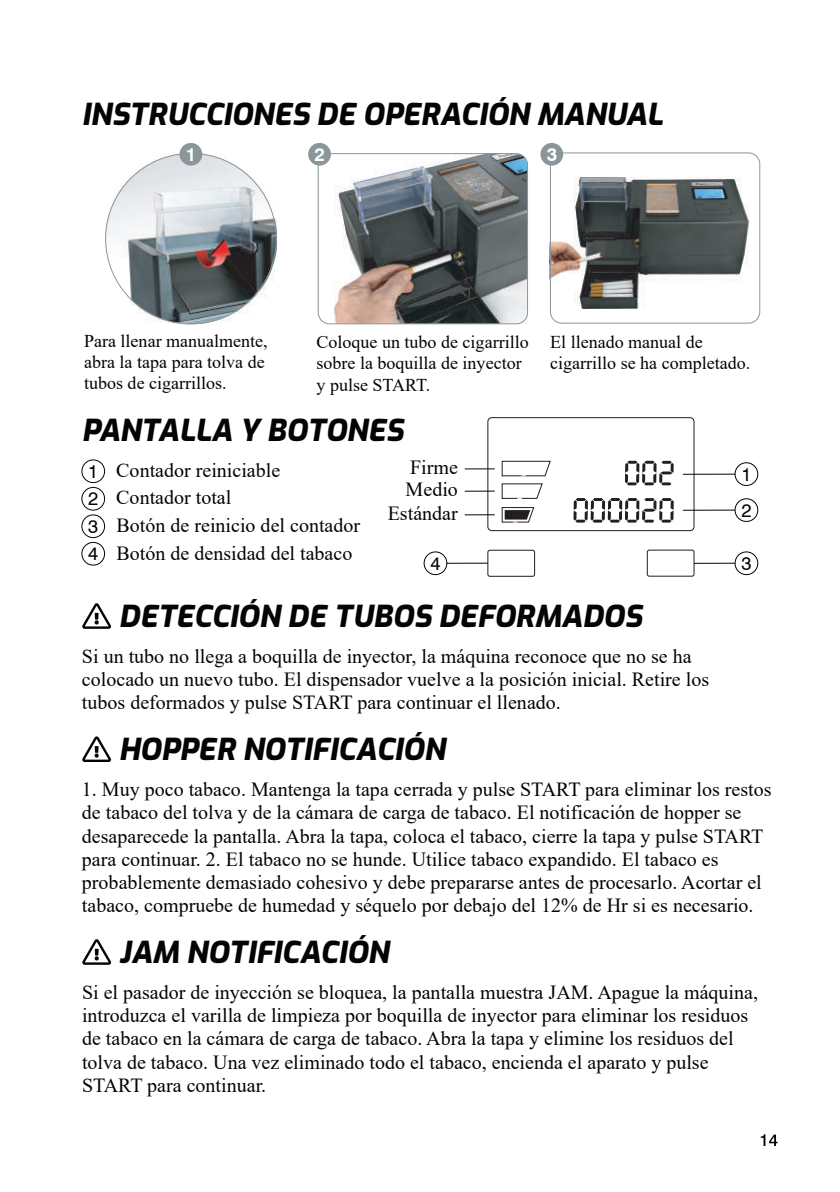
<style>
.page{position:relative;width:840px;height:1192px;background:#fff}
.page>*{position:absolute;margin:0;border:0;box-sizing:border-box;transform-origin:0 0}
.t1{font:italic 800 30px "Exo";color:#040503}
.t2{font:20px/23.2px "Times New Roman";color:#040503}
.t3{font:18.6px "Swiss 721 BT";color:#040503}
.t4{font:700 18.6px "Swiss 721 BT";color:#fff}
.t5{font:18px/21.2px "Times New Roman";color:#040503}
.s1{font-family:"Swiss 721 BT";font-size:18.6px}
</style>
<div class="page">
<svg style="left:760px;top:1134px;width:17px;height:11px"></svg>
<svg style="left:82px;top:939px;width:29px;height:25px"></svg>
<svg style="left:82px;top:736px;width:29px;height:25px"></svg>
<svg style="left:82px;top:603px;width:29px;height:25px"></svg>
<div style="left:82px;top:487px;width:23px;height:23px;border:1px solid #040503;border-radius:50%"></div>
<div style="left:82px;top:459px;width:23px;height:24px;border:1px solid #040503;border-radius:50%"></div>
<div style="left:82px;top:514px;width:23px;height:23px;border:1px solid #040503;border-radius:50%"></div>
<div style="left:82px;top:542px;width:23px;height:23px;border:1px solid #040503;border-radius:50%"></div>
<div style="left:487px;top:549px;width:48px;height:27px;border:1px solid #221e20;border-radius:2px"></div>
<div style="left:646px;top:549px;width:48px;height:27px;border:1px solid #221e20;border-radius:2px"></div>
<div style="left:487px;top:417px;width:207px;height:114px;border:1px solid #221e20;border-radius:4px"></div>
<svg style="left:501px;top:507px;width:34px;height:16px"></svg>
<svg style="left:501px;top:460px;width:50px;height:39px"></svg>
<svg style="left:625px;top:460px;width:48px;height:25px"></svg>
<svg style="left:573px;top:498px;width:100px;height:24px"></svg>
<hr style="left:693px;top:562px;width:41px;height:1px;background:#040503">
<hr style="left:682px;top:509px;width:52px;height:1px;background:#040503">
<hr style="left:682px;top:473px;width:52px;height:1px;background:#040503">
<div style="left:734px;top:498px;width:23px;height:23px;border:1px solid #040503;border-radius:50%"></div>
<div style="left:734px;top:462px;width:23px;height:23px;border:1px solid #040503;border-radius:50%"></div>
<div style="left:734px;top:551px;width:23px;height:23px;border:1px solid #040503;border-radius:50%"></div>
<hr style="left:446px;top:562px;width:41px;height:1px;background:#040503">
<div style="left:423px;top:551px;width:24px;height:23px;border:1px solid #040503;border-radius:50%"></div>
<hr style="left:464px;top:514px;width:30px;height:1px;background:#040503">
<hr style="left:464px;top:490px;width:30px;height:1px;background:#040503">
<hr style="left:464px;top:468px;width:30px;height:1px;background:#040503">
<img style="left:551px;top:177px;width:197px;height:131px">
<img style="left:334px;top:155px;width:193px;height:169px">
<svg style="left:551px;top:313px;width:8px;height:11px"></svg>
<svg style="left:749px;top:315px;width:10px;height:9px"></svg>
<div style="left:549px;top:152px;width:210px;height:171px;border:1px solid #8b969a;border-radius:11px"></div>
<div style="left:540px;top:143px;width:23px;height:22px;background:#8b969a;border-radius:50%"></div>
<img style="left:106px;top:154px;width:170px;height:170px">
<div style="left:179px;top:143px;width:23px;height:22px;background:#8b969a;border-radius:50%"></div>
<svg style="left:516px;top:153px;width:12px;height:9px"></svg>
<div style="left:317px;top:153px;width:210px;height:171px;border:1px solid #8b969a;border-radius:11px"></div>
<div style="left:308px;top:143px;width:23px;height:22px;background:#8b969a;border-radius:50%"></div>
<h1 class="t1" style="left:82px;top:91px;width:582px">INSTRUCCIONES DE OPERACIÓN MANUAL</h1>
<p class="t4" style="left:186px;top:143px;width:12px">1</p>
<p class="t4" style="left:314px;top:143px;width:12px">2</p>
<p class="t4" style="left:546px;top:143px;width:12px">3</p>
<p class="t5" style="left:84px;top:329px;width:185px">Para llenar manualmente, abra la tapa para tolva de tubos de cigarrillos.</p>
<p class="t5" style="left:316px;top:331px;width:213px">Coloque un tubo de cigarrillo sobre la boquilla de inyector y pulse START.</p>
<p class="t5" style="left:550px;top:331px;width:201px">El llenado manual de cigarrillo se ha completado.</p>
<h1 class="t1" style="left:82px;top:407px;width:322px">PANTALLA Y BOTONES</h1>
<p class="t2" style="left:88px;top:455px;width:193px;line-height:27.6px;text-indent:28px">Contador reiniciable<br><span class="s1">2</span> Contador total</p>
<p class="t2" style="left:405px;top:455px;width:54px;line-height:22.2px">Firme<br>Medio</p>
<p class="t3" style="left:88px;top:459px;width:12px">1</p>
<p class="t3" style="left:741px;top:462px;width:12px">1</p>
<p class="t2" style="left:387px;top:501px;width:71px">Estándar</p>
<p class="t3" style="left:741px;top:498px;width:12px">2</p>
<p class="t2" style="left:88px;top:511px;width:273px;line-height:27.4px"><span class="s1">3</span> Botón de reinicio del contador<br><span class="s1">4</span> Botón de densidad del tabaco</p>
<p class="t3" style="left:430px;top:551px;width:12px">4</p>
<p class="t3" style="left:741px;top:551px;width:12px">3</p>
<h1 class="t1" style="left:119px;top:593px;width:524px">DETECCIÓN DE TUBOS DEFORMADOS</h1>
<p class="t2" style="left:82px;top:643px;width:628px">Si un tubo no llega a boquilla de inyector, la máquina reconoce que no se ha colocado un nuevo tubo. El dispensador vuelve a la posición inicial. Retire los tubos deformados y pulse START para continuar el llenado.</p>
<h1 class="t1" style="left:119px;top:726px;width:327px">HOPPER NOTIFICACIÓN</h1>
<p class="t2" style="left:82px;top:777px;width:690px">1. Muy poco tabaco. Mantenga la tapa cerrada y pulse START para eliminar los restos de tabaco del tolva y de la cámara de carga de tabaco. El notificación de hopper se desaparecede la pantalla. Abra la tapa, coloca el tabaco, cierre la tapa y pulse START para continuar. 2. El tabaco no se hunde. Utilice tabaco expandido. El tabaco es probablemente demasiado cohesivo y debe prepararse antes de procesarlo. Acortar el tabaco, compruebe de humedad y séquelo por debajo del 12% de Hr si es necesario.</p>
<h1 class="t1" style="left:119px;top:929px;width:271px">JAM NOTIFICACIÓN</h1>
<p class="t2" style="left:82px;top:979px;width:677px">Si el pasador de inyección se bloquea, la pantalla muestra JAM. Apague la máquina, introduzca el varilla de limpieza por boquilla de inyector para eliminar los residuos de tabaco en la cámara de carga de tabaco. Abra la tapa y elimine los residuos del tolva de tabaco. Una vez eliminado todo el tabaco, encienda el aparato y pulse START para continuar.</p>
</div>
